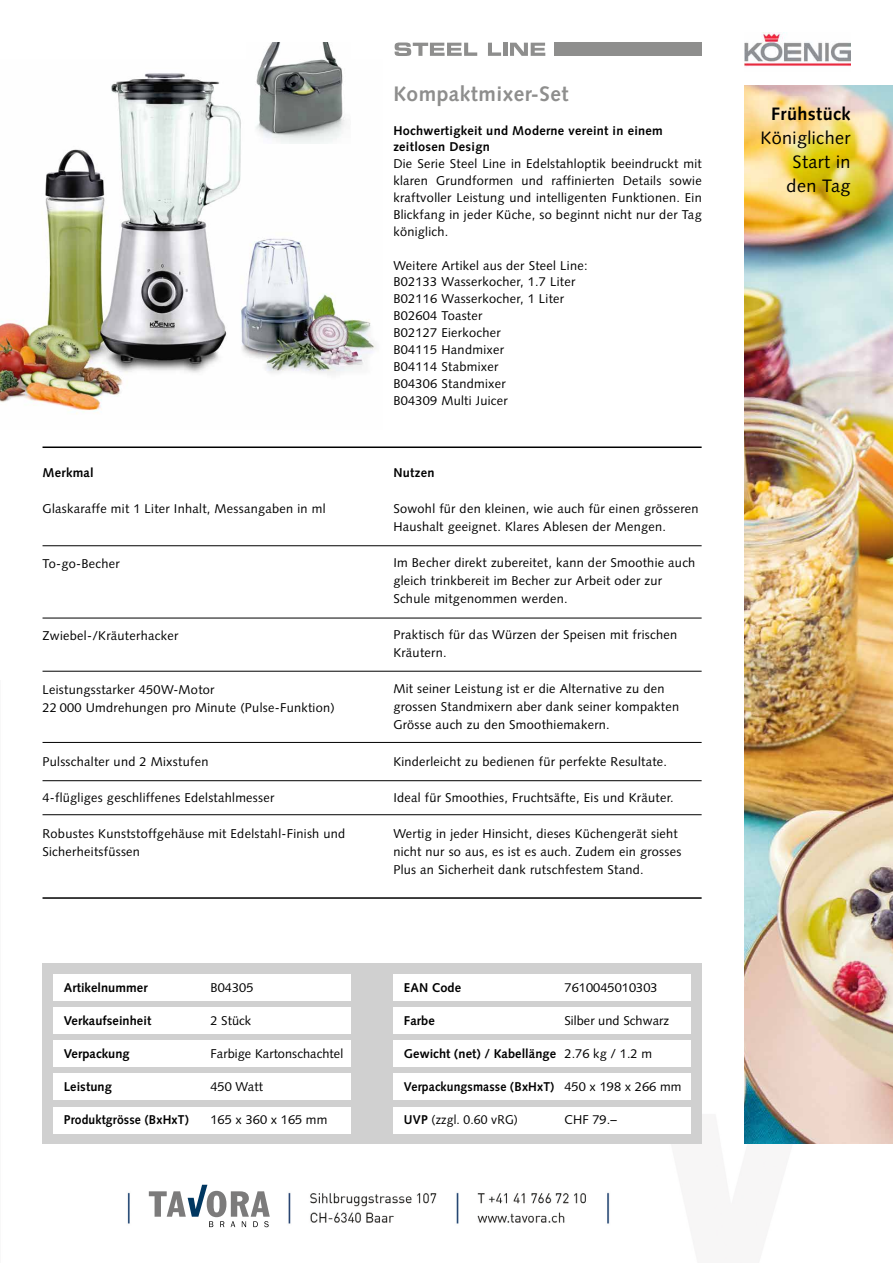
<style>
.page{position:relative;width:893px;height:1263px;background:#fff}
.page>*{position:absolute;margin:0;border:0;box-sizing:border-box;transform-origin:0 0}
.t1{font:700 21px "Syntax LT Std";letter-spacing:.025em;color:#8e8e8d}
.t2{font:18px/24px "Syntax LT Std";letter-spacing:.025em;color:#000;text-align:right}
.t3{font:700 18px "Syntax LT Std";letter-spacing:.025em;color:#000}
.t4{font:12.75px/17px "Syntax LT Std";letter-spacing:.025em;color:#000}
.t5{font:700 12.75px/17px "Syntax LT Std";letter-spacing:.015em;color:#000}
.t6{font:12.75px "Syntax LT Std";letter-spacing:.005em;color:#000}
.t7{font:700 12.75px "Syntax LT Std";letter-spacing:.015em;color:#000;scale:.95 1}
.t8{font:12.75px "Syntax LT Std";letter-spacing:.025em;color:#000;scale:.95 1}
.s1{font-weight:400}
.s2{font-weight:700}
</style>
<div class="page">
<img style="left:42px;top:741px;width:681px;height:500px">
<div style="left:142px;top:1184px;width:137px;height:51px;background:#fff"></div>
<svg style="left:149px;top:1185px;width:121px;height:42px"></svg>
<img style="left:744px;top:85px;width:149px;height:1059px">
<div style="left:43px;top:963px;width:659px;height:181px;background:#d0d0d0"></div>
<div style="left:53px;top:974px;width:638px;height:26px;background:#fff"></div>
<div style="left:53px;top:1007px;width:638px;height:26px;background:#fff"></div>
<div style="left:53px;top:1040px;width:638px;height:26px;background:#fff"></div>
<div style="left:53px;top:1073px;width:638px;height:26px;background:#fff"></div>
<img style="left:0;top:73px;width:376px;height:341px">
<img style="left:744px;top:32px;width:106px;height:36px">
<div style="left:53px;top:1107px;width:638px;height:26px;background:#fff"></div>
<div style="left:352px;top:964px;width:41px;height:179px;background:#d0d0d0"></div>
<hr style="left:43px;top:446px;width:659px;height:2px;background:#000">
<hr style="left:43px;top:897px;width:659px;height:2px;background:#000">
<hr style="left:43px;top:545px;width:659px;height:1px;background:#000">
<hr style="left:43px;top:618px;width:659px;height:1px;background:#000">
<hr style="left:43px;top:671px;width:659px;height:1px;background:#000">
<hr style="left:43px;top:742px;width:659px;height:1px;background:#000">
<hr style="left:43px;top:780px;width:659px;height:1px;background:#000">
<hr style="left:43px;top:814px;width:659px;height:1px;background:#000">
<img style="left:246px;top:43px;width:105px;height:100px">
<div style="left:555px;top:43px;width:147px;height:13px;background:#8e8e8d"></div>
<svg style="left:395px;top:43px;width:82px;height:13px"></svg>
<svg style="left:488px;top:43px;width:13px;height:13px"></svg>
<hr style="left:503px;top:43px;width:4px;height:13px;background:#8e8e8d">
<svg style="left:510px;top:43px;width:35px;height:13px"></svg>
<p class="t5" style="left:43px;top:465px;width:53px">Merkmal</p>
<p class="t4" style="left:43px;top:501px;width:285px">Glaskaraffe mit 1 Liter Inhalt, Messangaben in ml</p>
<p class="t4" style="left:43px;top:555px;width:79px">To-go-Becher</p>
<p class="t4" style="left:43px;top:627px;width:137px">Zwiebel-/Kräuterhacker</p>
<p class="t4" style="left:43px;top:680px;width:294px;line-height:18px">Leistungsstarker 450W-Motor<br>22 000 Umdrehungen pro Minute (Pulse-Funktion)</p>
<p class="t4" style="left:43px;top:753px;width:167px">Pulsschalter und 2 Mixstufen</p>
<p class="t4" style="left:43px;top:789px;width:233px">4-flügliges geschliffenes Edelstahlmesser</p>
<p class="t4" style="left:43px;top:824px;width:304px;line-height:18px">Robustes Kunststoffgehäuse mit Edelstahl-Finish und<br>Sicherheitsfüssen</p>
<p class="t5" style="left:64px;top:979px;width:85px">Artikelnummer</p>
<p class="t4" style="left:211px;top:979px;width:44px">B04305</p>
<p class="t5" style="left:64px;top:1012px;width:89px">Verkaufseinheit</p>
<p class="t4" style="left:210px;top:1012px;width:42px">2 Stück</p>
<p class="t5" style="left:64px;top:1045px;width:67px">Verpackung</p>
<p class="t6" style="left:210px;top:1046px;width:134px">Farbige Kartonschachtel</p>
<p class="t5" style="left:64px;top:1078px;width:49px">Leistung</p>
<p class="t4" style="left:210px;top:1078px;width:54px">450 Watt</p>
<p class="t7" style="left:64px;top:1112px;width:133px">Produktgrösse (BxHxT)</p>
<p class="t6" style="left:210px;top:1112px;width:118px">165 x 360 x 165 mm</p>
<h1 class="t1" style="left:393px;top:82px;width:177px">Kompaktmixer-Set</h1>
<p class="t5" style="left:393px;top:122px;width:271px">Hochwertigkeit und Moderne vereint in einem zeitlosen Design</p>
<p class="t4" style="left:393px;top:155px;width:310px;text-align:justify">Die Serie Steel Line in Edelstahloptik beeindruckt mit klaren Grundformen und raffinierten Details sowie kraftvoller Leistung und intelligenten Funktionen. Ein Blickfang in jeder Küche, so beginnt nicht nur der Tag königlich.</p>
<p class="t4" style="left:393px;top:257px;width:196px">Weitere Artikel aus der Steel Line:<br>B02133 Wasserkocher, 1.7 Liter<br>B02116 Wasserkocher, 1 Liter<br>B02604 Toaster<br>B02127 Eierkocher<br>B04115 Handmixer<br>B04114 Stabmixer<br>B04306 Standmixer<br>B04309 Multi Juicer</p>
<p class="t5" style="left:393px;top:465px;width:43px">Nutzen</p>
<p class="t4" style="left:393px;top:500px;width:307px;line-height:18px">Sowohl für den kleinen, wie auch für einen grösseren<br>Haushalt geeignet. Klares Ablesen der Mengen.</p>
<p class="t4" style="left:393px;top:554px;width:304px;line-height:18px">Im Becher direkt zubereitet, kann der Smoothie auch gleich trinkbereit im Becher zur Arbeit oder zur<br>Schule mitgenommen werden.</p>
<p class="t4" style="left:393px;top:626px;width:285px;line-height:18px">Praktisch für das Würzen der Speisen mit frischen<br>Kräutern.</p>
<p class="t4" style="left:393px;top:680px;width:287px;line-height:18px">Mit seiner Leistung ist er die Alternative zu den grossen Standmixern aber dank seiner kompakten<br>Grösse auch zu den Smoothiemakern.</p>
<p class="t4" style="left:393px;top:753px;width:275px">Kinderleicht zu bedienen für perfekte Resultate.</p>
<p class="t4" style="left:393px;top:789px;width:282px">Ideal für Smoothies, Fruchtsäfte, Eis und Kräuter.</p>
<p class="t4" style="left:393px;top:824px;width:290px;line-height:18px">Wertig in jeder Hinsicht, dieses Küchengerät sieht nicht nur so aus, es ist es auch. Zudem ein grosses<br>Plus an Sicherheit dank rutschfestem Stand.</p>
<p class="t5" style="left:404px;top:979px;width:59px">EAN Code</p>
<p class="t6" style="left:564px;top:980px;width:95px">7610045010303</p>
<p class="t5" style="left:404px;top:1012px;width:32px">Farbe</p>
<p class="t6" style="left:564px;top:1013px;width:106px">Silber und Schwarz</p>
<p class="t5" style="left:404px;top:1045px;width:250px">Gewicht (net) / Kabellänge <span class="s1">2.76 kg / 1.2 m</span></p>
<p class="t7" style="left:404px;top:1079px;width:293px">Verpackungsmasse (BxHxT) <span class="s1">450 x 198 x 266 mm</span></p>
<p class="t8" style="left:404px;top:1112px;width:122px"><span class="s2">UVP</span> (zzgl. 0.60 vRG)</p>
<p class="t4" style="left:564px;top:1111px;width:54px">CHF 79.–</p>
<h2 class="t3" style="left:771px;top:103px;width:81px">Frühstück</h2>
<h2 class="t2" style="left:760px;top:126px;width:92px">Königlicher<br>Start in den Tag</h2>
</div>
